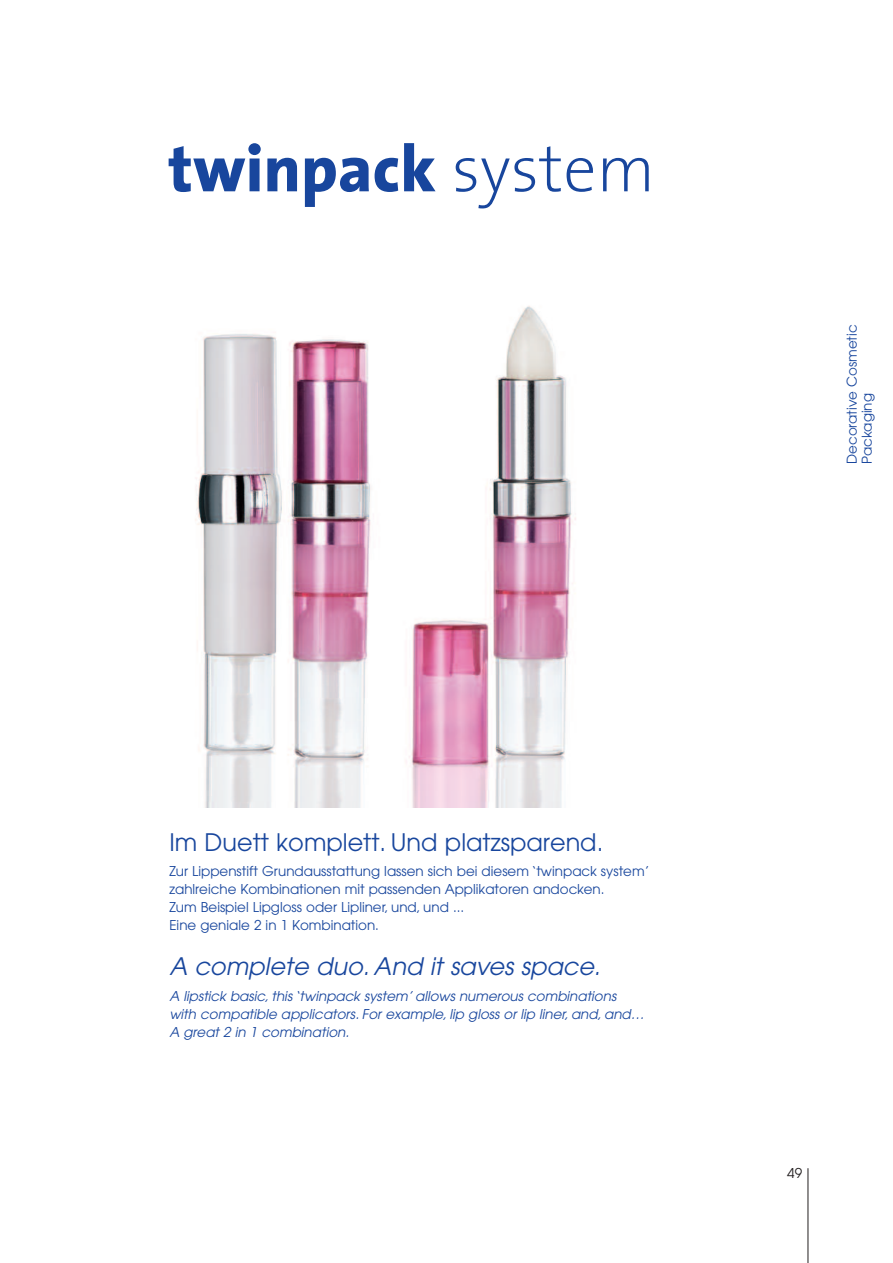
<style>
.page{position:relative;width:893px;height:1263px;background:#fff}
.page>*{position:absolute;margin:0;border:0;box-sizing:border-box;transform-origin:0 0}
.t1{font:800 66px "The Sans";color:#18469d}
.t2{font:24px "Avant Garde";color:#18469d}
.t3{font:italic 24px "Avant Garde";color:#18469d}
.t4{font:13.5px/18px "Avant Garde";color:#18469d}
.t5{font:italic 13.5px/18px "Avant Garde";color:#18469d}
.t6{font:13.5px "Avant Garde";color:#231f20}
.s1{font-weight:200}
</style>
<div class="page">
<img style="left:195px;top:306px;width:381px;height:502px">
<hr style="left:808px;top:1168px;width:1px;height:95px;background:#231f20">
<h1 class="t1" style="left:168px;top:143px;width:489px">twinpack <span class="s1">system</span></h1>
<p class="t4" style="left:846px;top:464px;width:141px;line-height:15px;rotate:-90deg">Decorative Cosmetic<br>Packaging</p>
<h2 class="t2" style="left:169px;top:833px;width:435px">Im Duett komplett. Und platzsparend.</h2>
<p class="t4" style="left:169px;top:864px;width:482px">Zur Lippenstift Grundausstattung lassen sich bei diesem ‘twinpack system’ zahlreiche Kombinationen mit passenden Applikatoren andocken.<br>Zum Beispiel Lipgloss oder Lipliner, und, und ...<br>Eine geniale 2 in 1 Kombination.</p>
<h2 class="t3" style="left:169px;top:957px;width:433px">A complete duo. And it saves space.</h2>
<p class="t5" style="left:169px;top:988px;width:476px">A lipstick basic, this ‘twinpack system’ allows numerous combinations with compatible applicators. For example, lip gloss or lip liner, and, and…<br>A great 2 in 1 combination.</p>
<p class="t6" style="left:787px;top:1168px;width:16px">49</p>
</div>
